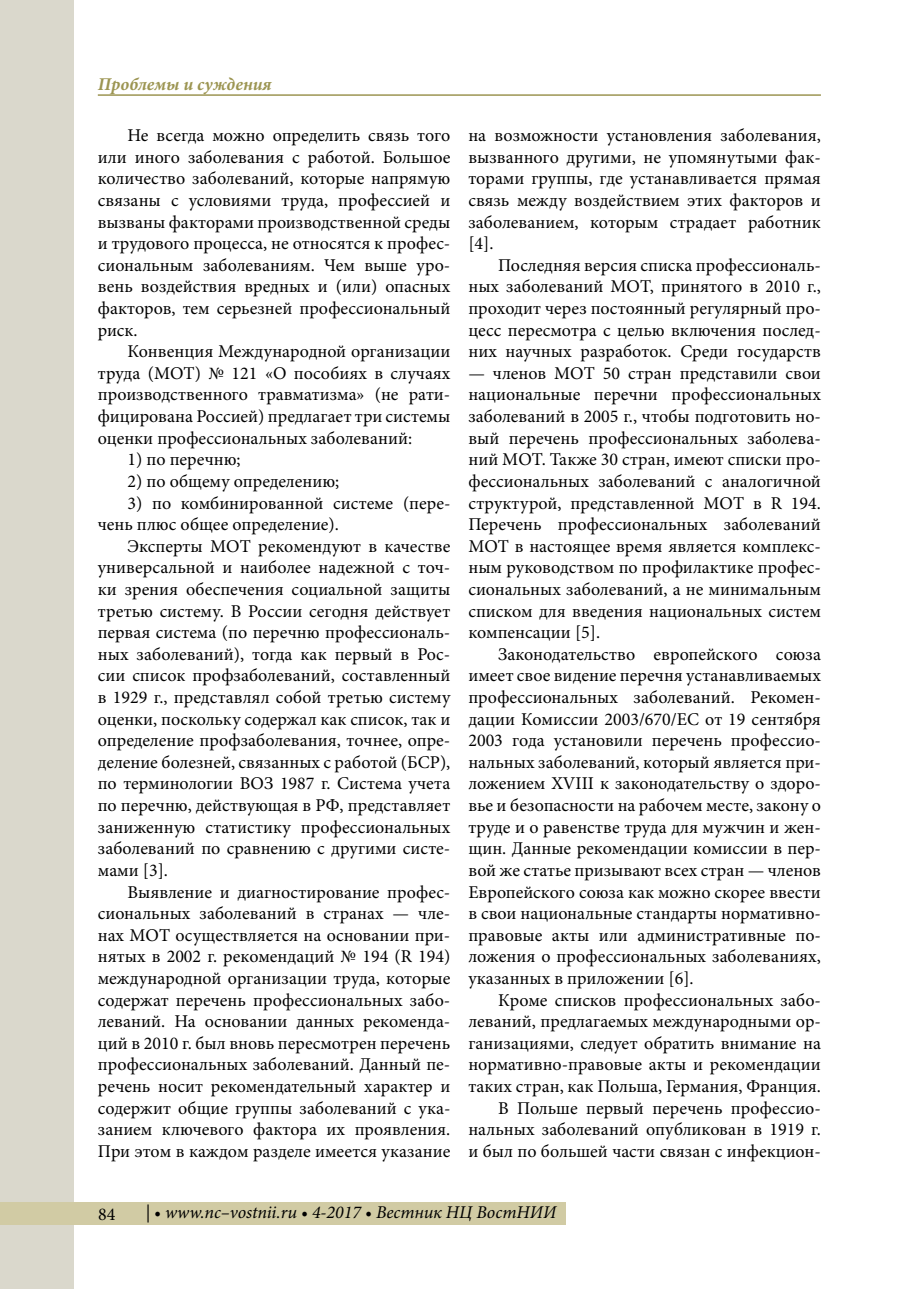
<style>
.page{position:relative;width:906px;height:1289px;background:#fff}
.page>*{position:absolute;margin:0;border:0;box-sizing:border-box;transform-origin:0 0}
.t1{font:18px/21.6px "Minion Pro";color:#000;text-align:justify}
.t2{font:italic 18px "Minion Pro";color:#000}
.t3{font:italic 700 18px "Minion Pro";color:#9c9552}
</style>
<div class="page">
<div style="left:0;top:0;width:74px;height:1288px;background:#dad8cc"></div>
<div style="left:0;top:1201px;width:566px;height:23px;background:#d1cba4"></div>
<hr style="left:98px;top:94px;width:723px;height:2px;background:#9c9552">
<p class="t3" style="left:98px;top:71px;width:175px">Проблемы и суждения</p>
<p class="t1" style="left:98px;top:125px;width:354px;text-indent:30px">Не всегда можно определить связь того или иного заболевания с работой. Большое количество заболеваний, которые напрямую связаны с условиями труда, профессией и вызваны факторами производственной среды и трудового процесса, не относятся к профес&shy;сиональным заболеваниям. Чем выше уро&shy;вень воздействия вредных и (или) опасных факторов, тем серьезней профессиональный риск.</p>
<p class="t1" style="left:98px;top:341px;width:354px;text-indent:30px">Конвенция Международной организации труда (МОТ) № 121 «О пособиях в случаях производственного травматизма» (не рати&shy;фицирована Россией) предлагает три системы оценки профессиональных заболеваний:</p>
<p class="t1" style="left:128px;top:449px;width:114px">1) по перечню;</p>
<p class="t1" style="left:128px;top:470px;width:213px">2) по общему определению;</p>
<p class="t1" style="left:98px;top:492px;width:354px;text-indent:30px">3) по комбинированной системе (пере&shy;чень плюс общее определение).</p>
<p class="t1" style="left:98px;top:535px;width:354px;text-indent:30px">Эксперты МОТ рекомендуют в качестве универсальной и наиболее надежной с точ&shy;ки зрения обеспечения социальной защиты третью систему. В России сегодня действует первая система (по перечню профессиональ&shy;ных заболеваний), тогда как первый в Рос&shy;сии список профзаболеваний, составленный в 1929 г., представлял собой третью систему оценки, поскольку содержал как список, так и определение профзаболевания, точнее, опре&shy;деление болезней, связанных с работой (БСР), по терминологии ВОЗ 1987 г. Система учета по перечню, действующая в РФ, представляет заниженную статистику профессиональных заболеваний по сравнению с другими систе&shy;мами [3].</p>
<p class="t1" style="left:98px;top:881px;width:354px;text-indent:30px">Выявление и диагностирование профес&shy;сиональных заболеваний в странах — чле&shy;нах МОТ осуществляется на основании при&shy;нятых в 2002 г. рекомендаций № 194 (R 194) международной организации труда, которые содержат перечень профессиональных забо&shy;леваний. На основании данных рекоменда&shy;ций в 2010 г. был вновь пересмотрен перечень профессиональных заболеваний. Данный пе&shy;речень носит рекомендательный характер и содержит общие группы заболеваний с ука&shy;занием ключевого фактора их проявления.<br>При этом в каждом разделе имеется указание</p>
<p class="t1" style="left:468px;top:125px;width:354px">на возможности установления заболевания, вызванного другими, не упомянутыми фак&shy;торами группы, где устанавливается прямая связь между воздействием этих факторов и заболеванием, которым страдает работник [4].</p>
<p class="t1" style="left:468px;top:254px;width:354px;text-indent:30px">Последняя версия списка профессиональ&shy;ных заболеваний МОТ, принятого в 2010 г., проходит через постоянный регулярный про&shy;цесс пересмотра с целью включения послед&shy;них научных разработок. Среди государств</p>
<p class="t1" style="left:468px;top:362px;width:354px">— членов МОТ 50 стран представили свои национальные перечни профессиональных заболеваний в 2005 г., чтобы подготовить но&shy;вый перечень профессиональных заболева&shy;ний МОТ. Также 30 стран, имеют списки про&shy;фессиональных заболеваний с аналогичной структурой, представленной МОТ в R 194.<br>Перечень профессиональных заболеваний МОТ в настоящее время является комплекс&shy;ным руководством по профилактике профес&shy;сиональных заболеваний, а не минимальным списком для введения национальных систем компенсации [5].</p>
<p class="t1" style="left:468px;top:643px;width:354px;text-indent:30px">Законодательство европейского союза имеет свое видение перечня устанавливаемых профессиональных заболеваний. Рекомен&shy;дации Комиссии 2003/670/ЕС от 19 сентября 2003 года установили перечень профессио&shy;нальных заболеваний, который является при&shy;ложением XVІІІ к законодательству о здоро&shy;вье и безопасности на рабочем месте, закону о труде и о равенстве труда для мужчин и жен&shy;щин. Данные рекомендации комиссии в пер&shy;вой же статье призывают всех стран — членов Европейского союза как можно скорее ввести в свои национальные стандарты нормативно&shy;правовые акты или административные по&shy;ложения о профессиональных заболеваниях, указанных в приложении [6].</p>
<p class="t1" style="left:468px;top:989px;width:354px;text-align:right">Кроме списков профессиональных забо&shy;леваний, предлагаемых международными ор&shy;ганизациями, следует обратить внимание на нормативно-правовые акты и рекомендации таких стран, как Польша, Германия, Франция.<br>В Польше первый перечень профессио&shy;нальных заболеваний опубликован в 1919 г. и был по большей части связан с инфекцион-</p>
<p class="t1" style="left:98px;top:1203px;width:19px">84</p>
<p class="t2" style="left:146px;top:1199px;width:412px">| • www.nc–vostnii.ru • 4-2017 • Вестник НЦ ВостНИИ</p>
</div>
